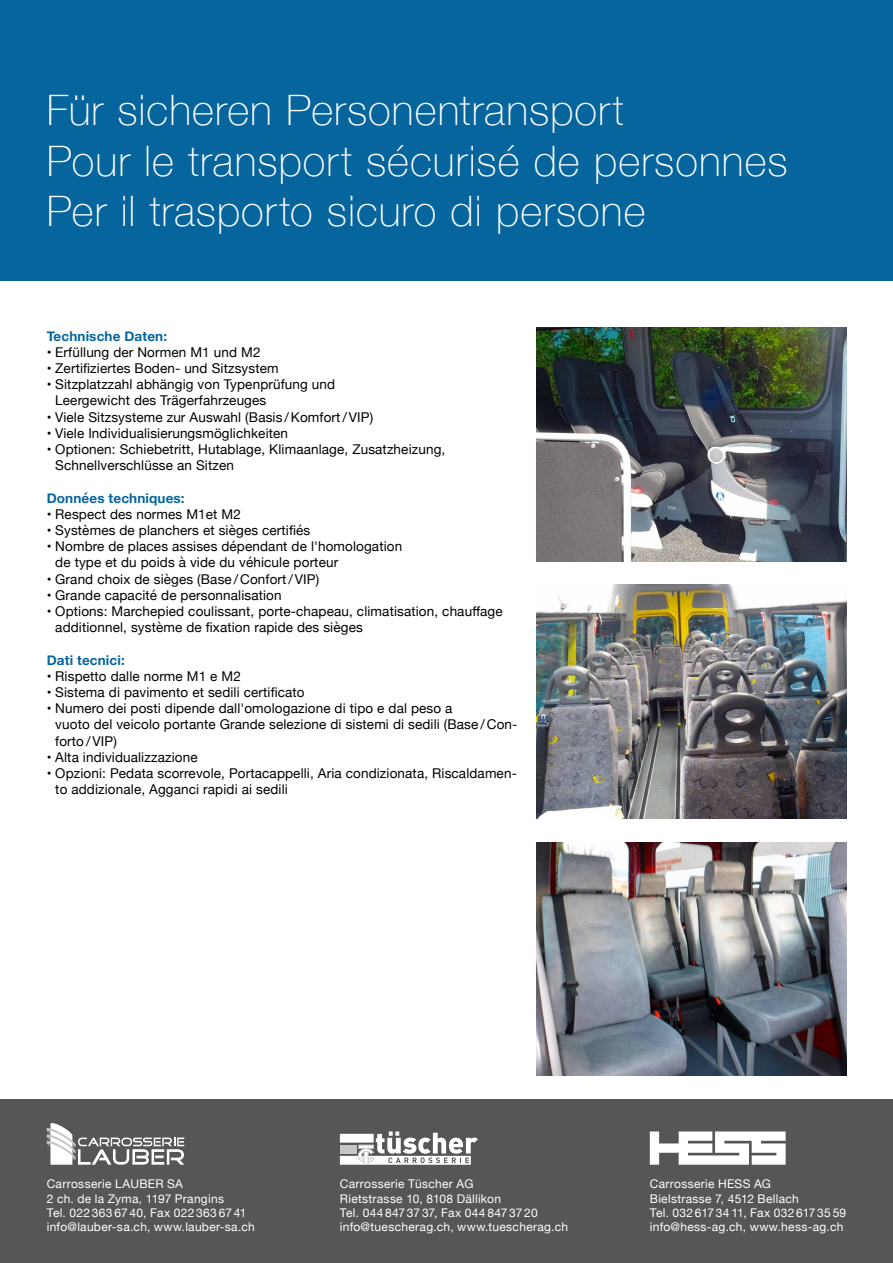
<style>
.page{position:relative;width:893px;height:1263px;background:#fff}
.page>*{position:absolute;margin:0;border:0;box-sizing:border-box;transform-origin:0 0}
.t1{font:100 42px/50.4px "Helvetica Neue";letter-spacing:.025em;color:#fff}
.t2{font:13.5px/16.2px "Helvetica Neue";letter-spacing:.01em;color:#000}
.t3{font:700 13.5px "Helvetica Neue";letter-spacing:.01em;color:#07659e}
.t4{font:12px/14.4px "Helvetica Neue";letter-spacing:.025em;color:#fff}
</style>
<div class="page">
<div style="left:0;top:1099px;width:893px;height:164px;background:#565655"></div>
<img style="left:537px;top:327px;width:309px;height:234px">
<img style="left:537px;top:842px;width:309px;height:234px">
<img style="left:537px;top:585px;width:309px;height:234px">
<svg style="left:650px;top:1131px;width:136px;height:34px"></svg>
<svg style="left:47px;top:1123px;width:137px;height:42px"></svg>
<svg style="left:340px;top:1131px;width:138px;height:34px"></svg>
<div style="left:0;top:0;width:893px;height:281px;background:#07659e"></div>
<h1 class="t1" style="left:47px;top:83px;width:742px">Für sicheren Personentransport<br>Pour le transport sécurisé de personnes<br>Per il trasporto sicuro di persone</h1>
<p class="t3" style="left:47px;top:325px;width:122px">Technische Daten:</p>
<p class="t2" style="left:47px;top:345px;width:215px">• Erfüllung der Normen M1 und M2</p>
<p class="t2" style="left:47px;top:361px;width:233px">• Zertifiziertes Boden- und Sitzsystem</p>
<p class="t2" style="left:55px;top:377px;width:281px;text-indent:-9px">• Sitzplatzzahl abhängig von Typenprüfung und<br>Leergewicht des Trägerfahrzeuges</p>
<p class="t2" style="left:47px;top:409px;width:328px">• Viele Sitzsysteme zur Auswahl (Basis /Komfort/VIP)</p>
<p class="t2" style="left:47px;top:426px;width:243px">• Viele Individualisierungsmöglichkeiten</p>
<p class="t2" style="left:55px;top:442px;width:392px;text-indent:-9px">• Optionen: Schiebetritt, Hutablage, Klimaanlage, Zusatzheizung,<br>Schnellverschlüsse an Sitzen</p>
<p class="t3" style="left:47px;top:487px;width:139px">Données techniques:</p>
<p class="t2" style="left:47px;top:507px;width:196px">• Respect des normes M1et M2</p>
<p class="t2" style="left:47px;top:523px;width:265px">• Systèmes de planchers et sièges certifiés</p>
<p class="t2" style="left:55px;top:539px;width:348px;text-indent:-9px">• Nombre de places assises dépendant de l'homologation de type et du poids à vide du véhicule porteur</p>
<p class="t2" style="left:47px;top:571px;width:274px">• Grand choix de sièges (Base / Confort/VIP)</p>
<p class="t2" style="left:47px;top:588px;width:236px">• Grande capacité de personnalisation</p>
<p class="t2" style="left:55px;top:604px;width:449px;text-indent:-9px">• Options: Marchepied coulissant, porte-chapeau, climatisation, chauffage additionnel, système de fixation rapide des sièges</p>
<p class="t3" style="left:47px;top:649px;width:80px">Dati tecnici:</p>
<p class="t2" style="left:47px;top:669px;width:196px">• Rispetto dalle norme M1 e M2</p>
<p class="t2" style="left:47px;top:685px;width:259px">• Sistema di pavimento et sedili certificato</p>
<p class="t2" style="left:55px;top:701px;width:464px;text-indent:-9px">• Numero dei posti dipende dall'omologazione di tipo e dal peso a<br>vuoto del veicolo portante Grande selezione di sistemi di sedili (Base / Con&shy;forto /VIP)</p>
<p class="t2" style="left:47px;top:750px;width:152px">• Alta individualizzazione</p>
<p class="t2" style="left:55px;top:766px;width:463px;text-indent:-9px">• Opzioni: Pedata scorrevole, Portacappelli, Aria condizionata, Riscaldamen&shy;to addizionale, Agganci rapidi ai sedili</p>
<p class="t4" style="left:47px;top:1177px;width:210px">Carrosserie LAUBER SA<br>2 ch. de la Zyma, 1197 Prangins<br>Tel. 022 363 67 40, Fax 022 363 67 41 info@lauber-sa.ch, www.lauber-sa.ch</p>
<p class="t4" style="left:650px;top:1177px;width:198px">Carrosserie HESS AG<br>Bielstrasse 7, 4512 Bellach<br>Tel. 032 617 34 11, Fax 032 617 35 59 info@hess-ag.ch, www.hess-ag.ch</p>
<p class="t4" style="left:340px;top:1177px;width:230px">Carrosserie Tüscher AG<br>Rietstrasse 10, 8108 Dällikon<br>Tel. 044 847 37 37, Fax 044 847 37 20 info@tuescherag.ch, www.tuescherag.ch</p>
</div>
